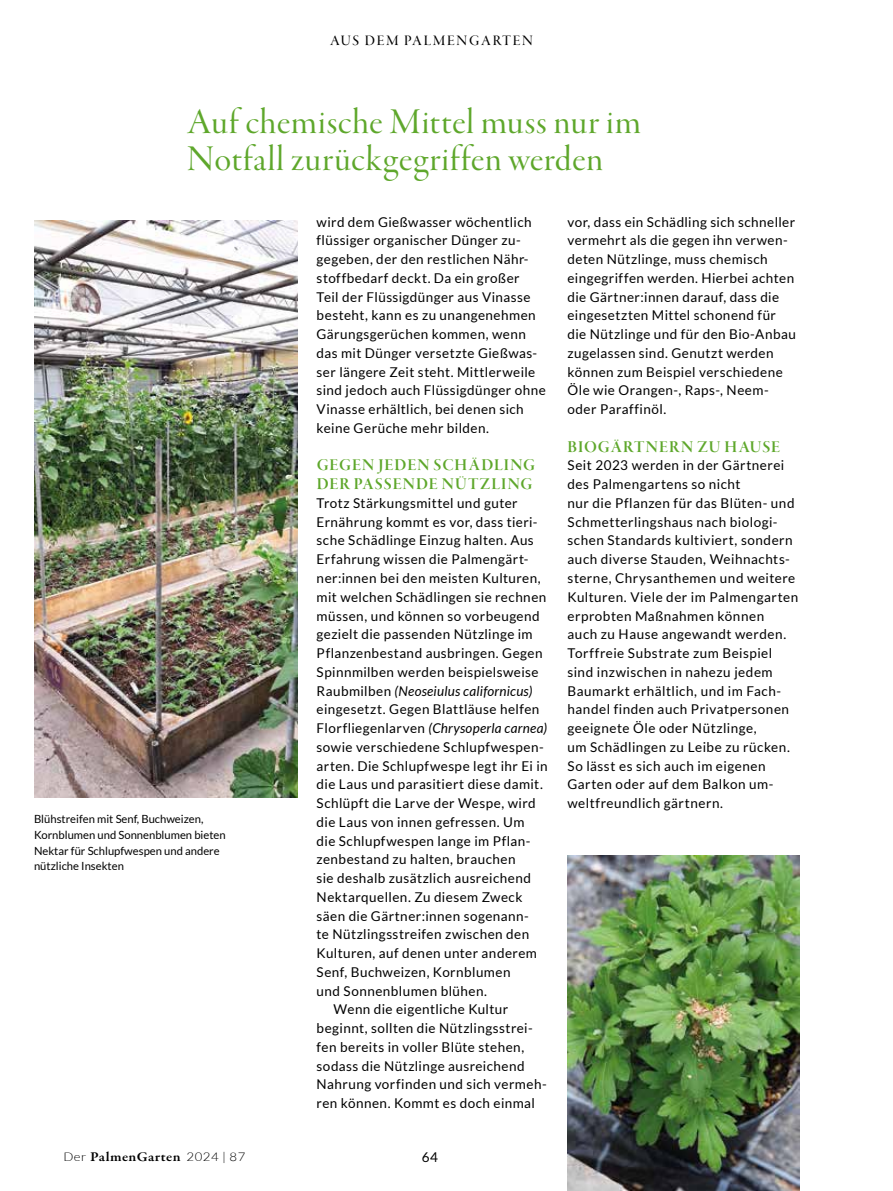
<style>
.page{position:relative;width:893px;height:1191px;background:#fff}
.page>*{position:absolute;margin:0;border:0;box-sizing:border-box;transform-origin:0 0}
.t1{font:37.5px/37.5px "Garamond Premr Pro Disp";letter-spacing:.02em;color:#5ea72b}
.t2{font:17.25px/18.8px "Garamond Premr Pro Smbd Disp";letter-spacing:.06em;color:#5ea72b}
.t3{font:15px "Garamond Premr Pro Med Disp";letter-spacing:.115em;color:#000}
.t4{font:13.5px/18.8px "Lato";letter-spacing:.035em;color:#000}
.t5{font:italic 13.5px "Lato";letter-spacing:.015em;color:#000}
.t6{font:600 13.5px "Garamond Premr Pro";letter-spacing:.025em;color:#000;scale:1.1 1}
.t7{font:11.25px/15.8px "Lato";color:#000}
.s1{font-family:"Lato";font-weight:300;font-size:12px}
.s2{font-style:normal}
</style>
<div class="page">
<img style="left:567px;top:855px;width:232px;height:336px">
<img style="left:34px;top:220px;width:264px;height:577px">
<p class="t3" style="left:330px;top:32px;width:204px">AUS DEM PALMENGARTEN</p>
<h1 class="t1" style="left:187px;top:104px;width:455px">Auf chemische Mittel muss nur im<br>Notfall zurückgegriffen werden</h1>
<p class="t7" style="left:34px;top:811px;width:193px">Blühstreifen mit Senf, Buchweizen,<br>Kornblumen und Sonnenblumen bieten<br>Nektar für Schlupfwespen und andere nützliche Insekten</p>
<p class="t6" style="left:63px;top:1149px;width:167px"><span class="s1">Der</span> PalmenGarten <span class="s1">2024 | 87</span></p>
<p class="t4" style="left:317px;top:212px;width:231px">wird dem Gießwasser wöchentlich flüssiger organischer Dünger zu&shy;gegeben, der den restlichen Nähr&shy;stoffbedarf deckt. Da ein großer<br>Teil der Flüssigdünger aus Vinasse besteht, kann es zu unangenehmen Gärungsgerüchen kommen, wenn das mit Dünger versetzte Gießwas&shy;ser längere Zeit steht. Mittlerweile sind jedoch auch Flüssigdünger ohne Vinasse erhältlich, bei denen sich keine Gerüche mehr bilden.</p>
<p class="t2" style="left:317px;top:456px;width:220px">GEGEN JEDEN SCHÄDLING<br>DER PASSENDE NÜTZLING</p>
<p class="t4" style="left:317px;top:493px;width:203px">Trotz Stärkungsmittel und guter</p>
<p class="t4" style="left:317px;top:512px;width:223px">Ernährung kommt es vor, dass tieri-</p>
<p class="t4" style="left:317px;top:531px;width:219px">sche Schädlinge Einzug halten. Aus</p>
<p class="t4" style="left:317px;top:550px;width:213px">Erfahrung wissen die Palmengärt-</p>
<p class="t4" style="left:317px;top:568px;width:226px">ner:innen bei den meisten Kulturen,</p>
<p class="t4" style="left:317px;top:587px;width:231px">mit welchen Schädlingen sie rechnen</p>
<p class="t4" style="left:317px;top:606px;width:225px">müssen, und können so vorbeugend</p>
<p class="t4" style="left:317px;top:625px;width:218px">gezielt die passenden Nützlinge im</p>
<p class="t4" style="left:317px;top:643px;width:227px">Pflanzenbestand ausbringen. Gegen</p>
<p class="t4" style="left:317px;top:662px;width:223px">Spinnmilben werden beispielsweise</p>
<p class="t5" style="left:317px;top:683px;width:217px"><span class="s2">Raubmilben</span> (Neoseiulus californicus)</p>
<p class="t4" style="left:317px;top:700px;width:224px">eingesetzt. Gegen Blattläuse helfen</p>
<p class="t5" style="left:317px;top:720px;width:232px"><span class="s2">Florfliegenlarven</span> (Chrysoperla carnea)</p>
<p class="t4" style="left:317px;top:737px;width:229px">sowie verschiedene Schlupfwespen-</p>
<p class="t4" style="left:317px;top:756px;width:233px">arten. Die Schlupfwespe legt ihr Ei in</p>
<p class="t4" style="left:317px;top:775px;width:228px">die Laus und parasitiert diese damit.</p>
<p class="t4" style="left:317px;top:793px;width:221px">Schlüpft die Larve der Wespe, wird</p>
<p class="t4" style="left:317px;top:812px;width:210px">die Laus von innen gefressen. Um</p>
<p class="t4" style="left:317px;top:831px;width:215px">die Schlupfwespen lange im Pflan-</p>
<p class="t4" style="left:317px;top:850px;width:200px">zenbestand zu halten, brauchen</p>
<p class="t4" style="left:317px;top:868px;width:216px">sie deshalb zusätzlich ausreichend</p>
<p class="t4" style="left:317px;top:887px;width:207px">Nektarquellen. Zu diesem Zweck</p>
<p class="t4" style="left:317px;top:906px;width:214px">säen die Gärtner:innen sogenann-</p>
<p class="t4" style="left:317px;top:925px;width:214px">te Nützlingsstreifen zwischen den</p>
<p class="t4" style="left:317px;top:943px;width:222px">Kulturen, auf denen unter anderem</p>
<p class="t4" style="left:317px;top:962px;width:195px">Senf, Buchweizen, Kornblumen</p>
<p class="t4" style="left:317px;top:981px;width:172px">und Sonnenblumen blühen.</p>
<p class="t4" style="left:334px;top:1000px;width:176px">Wenn die eigentliche Kultur</p>
<p class="t4" style="left:317px;top:1018px;width:218px">beginnt, sollten die Nützlingsstrei-</p>
<p class="t4" style="left:317px;top:1037px;width:209px">fen bereits in voller Blüte stehen,</p>
<p class="t4" style="left:317px;top:1056px;width:210px">sodass die Nützlinge ausreichend</p>
<p class="t4" style="left:317px;top:1075px;width:232px">Nahrung vorfinden und sich vermeh-</p>
<p class="t4" style="left:317px;top:1093px;width:220px">ren können. Kommt es doch einmal</p>
<p class="t4" style="left:422px;top:1147px;width:18px">64</p>
<p class="t4" style="left:567px;top:212px;width:230px">vor, dass ein Schädling sich schneller vermehrt als die gegen ihn verwen&shy;deten Nützlinge, muss chemisch eingegriffen werden. Hierbei achten die Gärtner:innen darauf, dass die eingesetzten Mittel schonend für die Nützlinge und für den Bio-Anbau zugelassen sind. Genutzt werden können zum Beispiel verschiedene Öle wie Orangen-, Raps-, Neem&shy;oder Paraffinöl.</p>
<p class="t2" style="left:568px;top:438px;width:214px">BIOGÄRTNERN ZU HAUSE</p>
<p class="t4" style="left:567px;top:456px;width:232px">Seit 2023 werden in der Gärtnerei des Palmengartens so nicht<br>nur die Pflanzen für das Blüten- und<br>Schmetterlingshaus nach biologi&shy;schen Standards kultiviert, sondern auch diverse Stauden, Weihnachts&shy;sterne, Chrysanthemen und weitere<br>Kulturen. Viele der im Palmengarten erprobten Maßnahmen können<br>auch zu Hause angewandt werden.<br>Torffreie Substrate zum Beispiel sind inzwischen in nahezu jedem<br>Baumarkt erhältlich, und im Fach&shy;handel finden auch Privatpersonen geeignete Öle oder Nützlinge,<br>um Schädlingen zu Leibe zu rücken.<br>So lässt es sich auch im eigenen<br>Garten oder auf dem Balkon um&shy;weltfreundlich gärtnern.</p>
</div>
